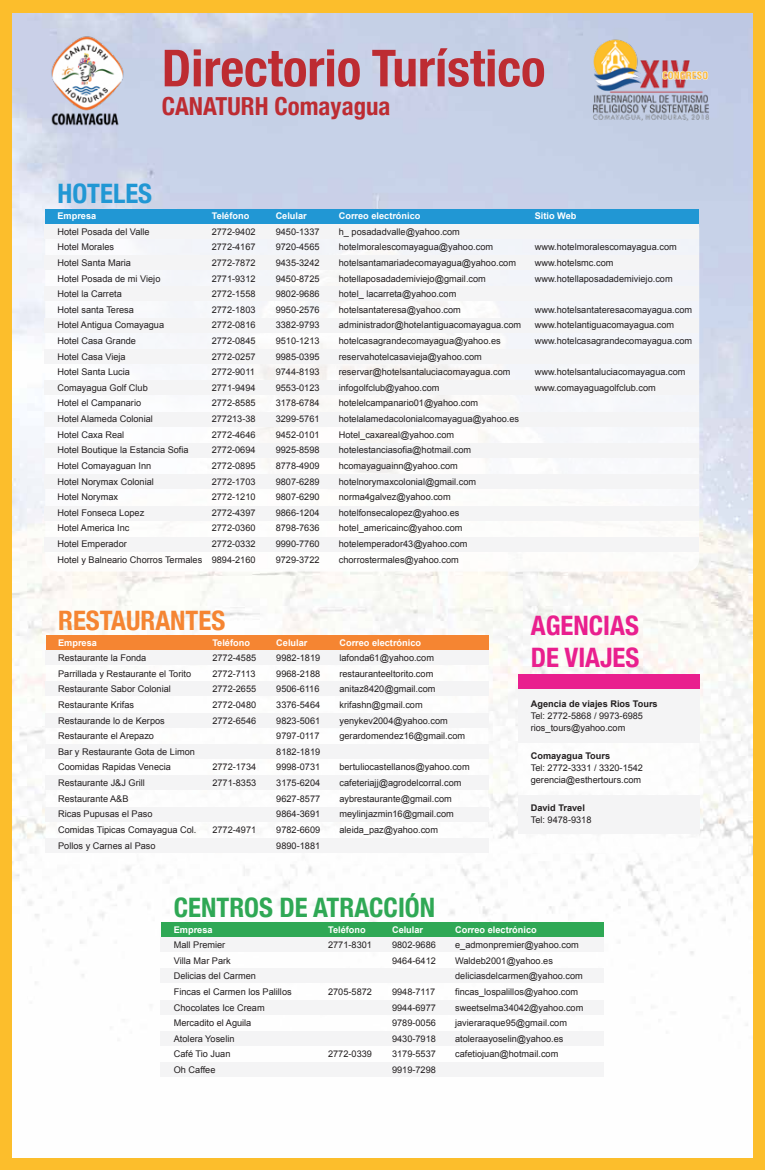
<style>
.page{position:relative;width:765px;height:1170px;background:#fcbe2c}
.page>*{position:absolute;margin:0;border:0;box-sizing:border-box;transform-origin:0 0}
.t1{font:700 condensed 51.12px "Helvetica Neue";color:#bd2c32}
.t2{font:700 condensed 26.75px "Helvetica Neue";color:#2fa855}
.t3{font:700 condensed 26.75px/32.1px "Helvetica Neue";color:#e91f8e}
.t4{font:700 condensed 26.75px "Helvetica Neue";color:#f58532}
.t5{font:700 condensed 26.75px "Helvetica Neue";color:#2197d4}
.t6{font:700 condensed 24.88px "Helvetica Neue";color:#bd2c32}
.t7{font:9.12px/15.6px "Arial";color:#231f20}
.t8{font:700 9.12px "Arial";color:#fff}
.t9{font:700 9.12px "Arial";color:#231f20}
</style>
<div class="page">
<img style="left:12px;top:14px;width:741px;height:1144px">
<div style="left:46px;top:643px;width:442px;height:221px;background:#fff;border-radius:12px"></div>
<div style="left:45px;top:650px;width:443px;height:15px;background:#f4f4f5"></div>
<div style="left:46px;top:635px;width:442px;height:15px;background:#f58532"></div>
<div style="left:45px;top:681px;width:443px;height:15px;background:#f4f4f5"></div>
<div style="left:45px;top:713px;width:443px;height:15px;background:#f4f4f5"></div>
<div style="left:45px;top:744px;width:443px;height:15px;background:#f4f4f5"></div>
<div style="left:45px;top:775px;width:443px;height:15px;background:#f4f4f5"></div>
<div style="left:45px;top:807px;width:443px;height:15px;background:#f4f4f5"></div>
<div style="left:45px;top:838px;width:443px;height:15px;background:#f4f4f5"></div>
<div style="left:518px;top:682px;width:181px;height:171px;background:#fff;border-radius:13px"></div>
<div style="left:518px;top:689px;width:181px;height:54px;background:#f4f4f5"></div>
<div style="left:518px;top:795px;width:181px;height:39px;background:#f4f4f5"></div>
<div style="left:518px;top:675px;width:181px;height:14px;background:#e91f8e"></div>
<div style="left:161px;top:930px;width:443px;height:163px;background:#fff;border-radius:12px"></div>
<div style="left:161px;top:937px;width:443px;height:15px;background:#f4f4f5"></div>
<div style="left:161px;top:922px;width:443px;height:15px;background:#2fa855"></div>
<div style="left:161px;top:968px;width:443px;height:15px;background:#f4f4f5"></div>
<div style="left:161px;top:1000px;width:443px;height:15px;background:#f4f4f5"></div>
<div style="left:161px;top:1031px;width:443px;height:15px;background:#f4f4f5"></div>
<div style="left:161px;top:1062px;width:443px;height:15px;background:#f4f4f5"></div>
<div style="left:45px;top:216px;width:654px;height:356px;background:#fff;border-radius:12px"></div>
<div style="left:45px;top:224px;width:654px;height:14px;background:#f4f4f5"></div>
<div style="left:45px;top:209px;width:654px;height:15px;background:#2197d4"></div>
<div style="left:45px;top:255px;width:654px;height:15px;background:#f4f4f5"></div>
<div style="left:45px;top:286px;width:654px;height:15px;background:#f4f4f5"></div>
<div style="left:45px;top:318px;width:654px;height:14px;background:#f4f4f5"></div>
<div style="left:45px;top:349px;width:654px;height:15px;background:#f4f4f5"></div>
<div style="left:45px;top:380px;width:654px;height:15px;background:#f4f4f5"></div>
<div style="left:45px;top:412px;width:654px;height:14px;background:#f4f4f5"></div>
<div style="left:45px;top:443px;width:654px;height:15px;background:#f4f4f5"></div>
<div style="left:45px;top:474px;width:654px;height:15px;background:#f4f4f5"></div>
<div style="left:45px;top:506px;width:654px;height:15px;background:#f4f4f5"></div>
<div style="left:45px;top:537px;width:654px;height:15px;background:#f4f4f5"></div>
<img style="left:51px;top:33px;width:74px;height:93px">
<img style="left:585px;top:33px;width:132px;height:93px">
<h1 class="t1" style="left:162px;top:26px;width:385px">Directorio Turístico</h1>
<h3 class="t6" style="left:162px;top:85px;width:230px">CANATURH Comayagua</h3>
<h2 class="t5" style="left:57px;top:172px;width:96px">HOTELES</h2>
<p class="t8" style="left:57px;top:210px;width:40px">Empresa</p>
<p class="t8" style="left:212px;top:210px;width:39px">Teléfono</p>
<p class="t8" style="left:276px;top:210px;width:33px">Celular</p>
<p class="t8" style="left:339px;top:210px;width:83px">Correo electrónico</p>
<p class="t8" style="left:535px;top:210px;width:43px">Sitio Web</p>
<p class="t7" style="left:212px;top:224px;width:45px;text-align:justify">2772-9402<br>2772-4167<br>2772-7872<br>2771-9312<br>2772-1558<br>2772-1803<br>2772-0816<br>2772-0845<br>2772-0257<br>2772-9011<br>2771-9494<br>2772-8585<br>277213-38<br>2772-4646<br>2772-0694<br>2772-0895<br>2772-1703<br>2772-1210<br>2772-4397<br>2772-0360<br>2772-0332<br>9894-2160</p>
<p class="t7" style="left:276px;top:224px;width:45px;text-align:justify">9450-1337<br>9720-4565<br>9435-3242<br>9450-8725<br>9802-9686<br>9950-2576<br>3382-9793<br>9510-1213<br>9985-0395<br>9744-8193<br>9553-0123<br>3178-6784<br>3299-5761<br>9452-0101<br>9925-8598<br>8778-4909<br>9807-6289<br>9807-6290<br>9866-1204<br>8798-7636<br>9990-7760<br>9729-3722</p>
<p class="t7" style="left:339px;top:224px;width:184px">h_ posadadvalle@yahoo.com hotelmoralescomayagua@yahoo.com hotelsantamariadecomayagua@yahoo.com hotellaposadademiviejo@gmail.com<br>hotel_ lacarreta@yahoo.com hotelsantateresa@yahoo.com administrador@hotelantiguacomayagua.com hotelcasagrandecomayagua@yahoo.es reservahotelcasavieja@yahoo.com reservar@hotelsantaluciacomayagua.com infogolfclub@yahoo.com hotelelcampanario01@yahoo.com hotelalamedacolonialcomayagua@yahoo.es Hotel_caxareal@yahoo.com hotelestanciasofia@hotmail.com hcomayaguainn@yahoo.com hotelnorymaxcolonial@gmail.com norma4galvez@yahoo.com hotelfonsecalopez@yahoo.es hotel_americainc@yahoo.com hotelemperador43@yahoo.com chorrostermales@yahoo.com</p>
<p class="t7" style="left:57px;top:224px;width:146px">Hotel Posada del Valle<br>Hotel Morales<br>Hotel Santa Maria<br>Hotel Posada de mi Viejo<br>Hotel la Carreta<br>Hotel santa Teresa<br>Hotel Antigua Comayagua<br>Hotel Casa Grande<br>Hotel Casa Vieja<br>Hotel Santa Lucia<br>Comayagua Golf Club<br>Hotel el Campanario<br>Hotel Alameda Colonial<br>Hotel Caxa Real<br>Hotel Boutique la Estancia Sofia<br>Hotel Comayaguan Inn<br>Hotel Norymax Colonial<br>Hotel Norymax<br>Hotel Fonseca Lopez<br>Hotel America Inc<br>Hotel Emperador<br>Hotel y Balneario Chorros Termales</p>
<p class="t7" style="left:535px;top:239px;width:143px">www.hotelmoralescomayagua.com www.hotelsmc.com www.hotellaposadademiviejo.com</p>
<p class="t7" style="left:535px;top:302px;width:159px">www.hotelsantateresacomayagua.com www.hotelantiguacomayagua.com www.hotelcasagrandecomayagua.com</p>
<p class="t7" style="left:535px;top:364px;width:152px">www.hotelsantaluciacomayagua.com www.comayaguagolfclub.com</p>
<h2 class="t4" style="left:58px;top:598px;width:169px">RESTAURANTES</h2>
<h2 class="t3" style="left:531px;top:607px;width:110px">AGENCIAS<br>DE VIAJES</h2>
<p class="t8" style="left:58px;top:637px;width:40px">Empresa</p>
<p class="t8" style="left:212px;top:637px;width:39px">Teléfono</p>
<p class="t8" style="left:276px;top:637px;width:33px">Celular</p>
<p class="t8" style="left:339px;top:637px;width:83px">Correo electrónico</p>
<p class="t7" style="left:212px;top:650px;width:45px;text-align:justify">2772-4585<br>2772-7113<br>2772-2655<br>2772-0480<br>2772-6546</p>
<p class="t7" style="left:276px;top:650px;width:45px;text-align:justify">9982-1819<br>9968-2188<br>9506-6116<br>3376-5464<br>9823-5061<br>9797-0117<br>8182-1819<br>9998-0731<br>3175-6204<br>9627-8577<br>9864-3691<br>9782-6609<br>9890-1881</p>
<p class="t7" style="left:339px;top:650px;width:127px">lafonda61@yahoo.com restauranteeltorito.com anitaz8420@gmail.com krifashn@gmail.com yenykev2004@yahoo.com gerardomendez16@gmail.com</p>
<p class="t7" style="left:58px;top:650px;width:140px">Restaurante la Fonda<br>Parrillada y Restaurante el Torito<br>Restaurante Sabor Colonial<br>Restaurante Krifas<br>Restaurande lo de Kerpos<br>Restaurante el Arepazo<br>Bar y Restaurante Gota de Limon<br>Coomidas Rapidas Venecia<br>Restaurante J&amp;J Grill<br>Restaurante A&amp;B<br>Ricas Pupusas el Paso<br>Comidas Tipicas Comayagua Col.<br>Pollos y Carnes al Paso</p>
<p class="t9" style="left:531px;top:698px;width:128px">Agencia de viajes Rios Tours</p>
<p class="t7" style="left:531px;top:710px;width:114px;line-height:12.2px">Tel: 2772-5868 / 9973-6985 rios_tours@yahoo.com</p>
<p class="t9" style="left:531px;top:750px;width:81px">Comayagua Tours</p>
<p class="t7" style="left:531px;top:762px;width:114px;line-height:12.2px">Tel: 2772-3331 / 3320-1542 gerencia@esthertours.com</p>
<p class="t9" style="left:531px;top:802px;width:56px">David Travel</p>
<p class="t7" style="left:531px;top:812px;width:62px">Tel: 9478-9318</p>
<p class="t7" style="left:339px;top:760px;width:132px">bertuliocastellanos@yahoo.com cafeteriajj@agrodelcorral.com aybrestaurante@gmail.com meylinjazmin16@gmail.com aleida_paz@yahoo.com</p>
<p class="t7" style="left:212px;top:760px;width:45px">2772-1734<br>2771-8353</p>
<p class="t7" style="left:212px;top:822px;width:45px">2772-4971</p>
<h2 class="t2" style="left:174px;top:885px;width:263px">CENTROS DE ATRACCIÓN</h2>
<p class="t8" style="left:174px;top:924px;width:40px">Empresa</p>
<p class="t8" style="left:328px;top:924px;width:39px">Teléfono</p>
<p class="t8" style="left:392px;top:924px;width:33px">Celular</p>
<p class="t8" style="left:455px;top:924px;width:83px">Correo electrónico</p>
<p class="t7" style="left:328px;top:937px;width:45px">2771-8301</p>
<p class="t7" style="left:455px;top:937px;width:130px">e_admonpremier@yahoo.com<br>Waldeb2001@yahoo.es deliciasdelcarmen@yahoo.com fincas_lospalillos@yahoo.com sweetselma34042@yahoo.com javieraraque95@gmail.com atoleraayoselin@yahoo.es cafetiojuan@hotmail.com</p>
<p class="t7" style="left:392px;top:937px;width:45px">9802-9686<br>9464-6412</p>
<p class="t7" style="left:392px;top:984px;width:45px;text-align:justify">9948-7117<br>9944-6977<br>9789-0056<br>9430-7918<br>3179-5537<br>9919-7298</p>
<p class="t7" style="left:174px;top:937px;width:119px">Mall Premier<br>Villa Mar Park<br>Delicias del Carmen<br>Fincas el Carmen los Palillos<br>Chocolates Ice Cream<br>Mercadito el Aguila<br>Atolera Yoselin<br>Café Tio Juan<br>Oh Caffee</p>
<p class="t7" style="left:328px;top:984px;width:45px">2705-5872</p>
<p class="t7" style="left:328px;top:1046px;width:45px">2772-0339</p>
</div>
